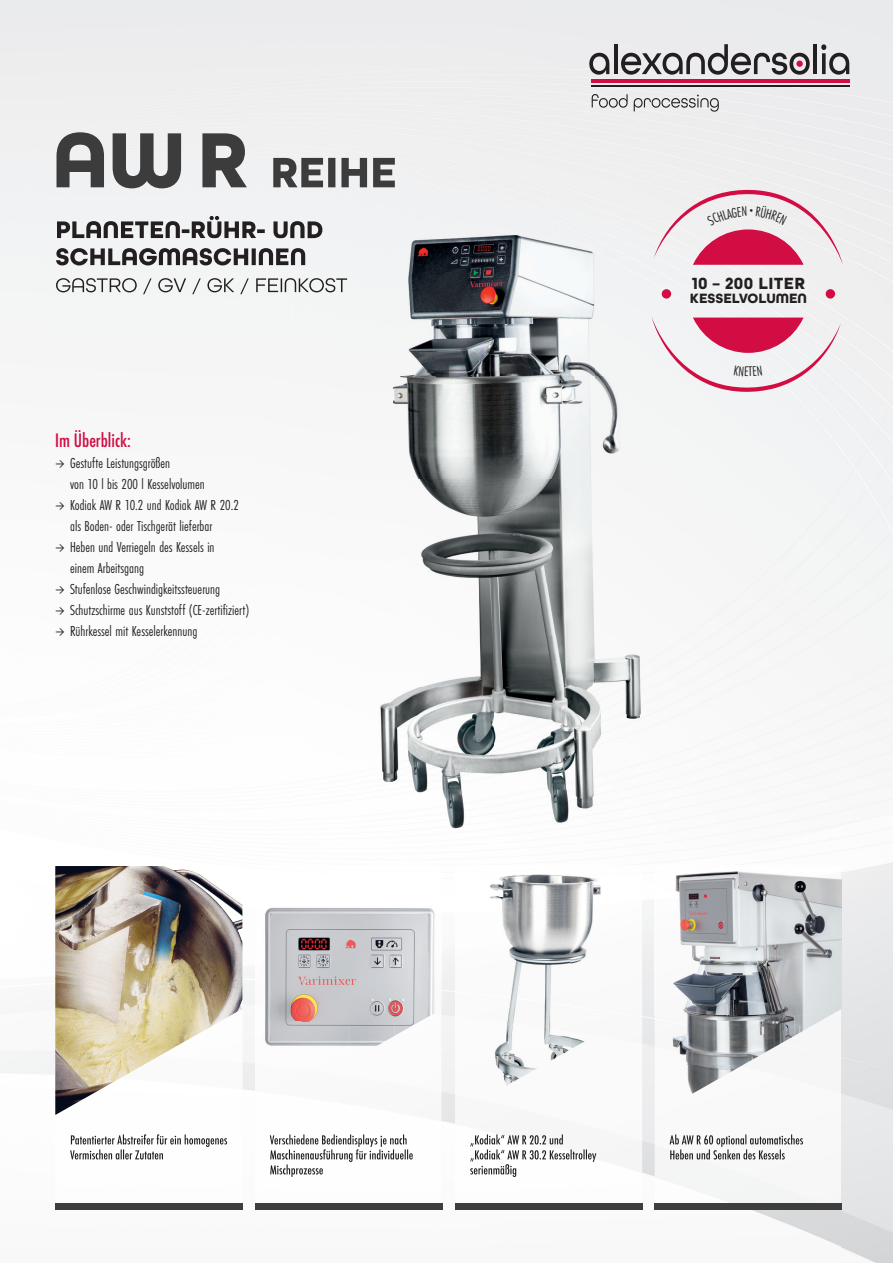
<style>
.page{position:relative;width:893px;height:1263px;background:#fff}
.page>*{position:absolute;margin:0;border:0;box-sizing:border-box;transform-origin:0 0}
.t1{font:500 condensed 18px "Futura";color:#d20d44}
.t2{font:700 17.1px "All Round Gothic";letter-spacing:.02em;color:#231f20}
.t3{font:15px/21px "Futura PT Cond";color:#231f20}
.t4{font:700 14.25px "All Round Gothic";color:#231f20}
.s1{font-family:"DINOT";font-stretch:condensed}
</style>
<div class="page">
<div style="left:315px;top:0;width:315px;height:221px;background:#eeeeef"></div>
<div style="left:630px;top:0;width:263px;height:263px;background:#ececee"></div>
<div style="left:696px;top:263px;width:197px;height:421px;background:#f3f4f4"></div>
<img style="left:242px;top:905px;width:13px;height:305px">
<img style="left:441px;top:952px;width:14px;height:258px">
<img style="left:642px;top:905px;width:13px;height:305px">
<img style="left:752px;top:1210px;width:89px;height:53px">
<svg style="left:589px;top:53px;width:20px;height:22px"></svg>
<hr style="left:614px;top:44px;width:3px;height:30px;background:#231f20">
<svg style="left:621px;top:44px;width:189px;height:31px"></svg>
<hr style="left:813px;top:44px;width:4px;height:30px;background:#231f20">
<svg style="left:821px;top:44px;width:28px;height:31px"></svg>
<svg style="left:592px;top:94px;width:36px;height:14px"></svg>
<svg style="left:634px;top:95px;width:85px;height:17px"></svg>
<hr style="left:591px;top:79px;width:258px;height:4px;background:#d20d44">
<hr style="left:591px;top:85px;width:258px;height:1px;background:#231f20">
<div style="left:796px;top:61px;width:7px;height:6px;background:#d20d44;border-radius:50%"></div>
<img style="left:655px;top:1015px;width:186px;height:188px">
<div style="left:255px;top:1203px;width:187px;height:7px;background:#3e3e3f"></div>
<div style="left:655px;top:1203px;width:187px;height:7px;background:#3e3e3f"></div>
<div style="left:55px;top:1203px;width:187px;height:7px;background:#3e3e3f"></div>
<div style="left:455px;top:1203px;width:187px;height:7px;background:#3e3e3f"></div>
<img style="left:55px;top:866px;width:187px;height:249px">
<img style="left:490px;top:874px;width:80px;height:178px">
<img style="left:570px;top:876px;width:31px;height:172px">
<img style="left:494px;top:1052px;width:72px;height:34px">
<img style="left:441px;top:952px;width:1px;height:57px">
<img style="left:265px;top:907px;width:170px;height:115px">
<img style="left:265px;top:1022px;width:83px;height:24px">
<img style="left:348px;top:1022px;width:47px;height:24px">
<img style="left:395px;top:1022px;width:24px;height:14px">
<img style="left:841px;top:867px;width:1px;height:142px">
<img style="left:655px;top:871px;width:139px;height:194px">
<img style="left:794px;top:872px;width:47px;height:143px">
<img style="left:794px;top:1015px;width:37px;height:21px">
<img style="left:655px;top:1065px;width:88px;height:50px">
<img style="left:292px;top:221px;width:404px;height:621px">
<img style="left:71px;top:1134px;width:156px;height:13px">
<img style="left:70px;top:1149px;width:93px;height:10px">
<img style="left:470px;top:1134px;width:93px;height:12px">
<img style="left:470px;top:1149px;width:126px;height:13px">
<img style="left:470px;top:1164px;width:46px;height:13px">
<img style="left:270px;top:1134px;width:137px;height:13px">
<img style="left:270px;top:1149px;width:143px;height:13px">
<img style="left:270px;top:1164px;width:53px;height:13px">
<img style="left:669px;top:1134px;width:134px;height:13px">
<img style="left:670px;top:1149px;width:115px;height:10px">
<img style="left:57px;top:132px;width:191px;height:56px">
<img style="left:273px;top:158px;width:122px;height:29px">
<img style="left:57px;top:216px;width:266px;height:22px">
<img style="left:292px;top:221px;width:31px;height:17px">
<img style="left:56px;top:248px;width:236px;height:17px">
<img style="left:292px;top:248px;width:13px;height:17px">
<img style="left:56px;top:278px;width:236px;height:16px">
<img style="left:292px;top:278px;width:55px;height:16px">
<div style="left:826px;top:289px;width:9px;height:10px;background:#d20d44;border-radius:50%"></div>
<div style="left:662px;top:289px;width:9px;height:10px;background:#d20d44;border-radius:50%"></div>
<svg style="left:654px;top:190px;width:189px;height:76px"></svg>
<svg style="left:652px;top:316px;width:189px;height:76px"></svg>
<p class="t1" style="left:55px;top:428px;width:77px">Im Überblick:</p>
<p class="t3" style="left:70px;top:452px;width:136px;text-indent:-15px"><span class="s1">→</span> Gestufte Leistungsgrößen<br>von 10 l bis 200 l Kesselvolumen</p>
<p class="t3" style="left:70px;top:494px;width:170px;text-indent:-15px"><span class="s1">→</span> Kodiak AW R 10.2 und Kodiak AW R 20.2 als Boden- oder Tischgerät lieferbar</p>
<p class="t3" style="left:70px;top:536px;width:146px;text-indent:-15px"><span class="s1">→</span> Heben und Verriegeln des Kessels in einem Arbeitsgang</p>
<p class="t3" style="left:55px;top:578px;width:166px"><span class="s1">→</span> Stufenlose Geschwindigkeitssteuerung</p>
<p class="t3" style="left:55px;top:599px;width:195px"><span class="s1">→</span> Schutzschirme aus Kunststoff (CE-zertifiziert)</p>
<p class="t3" style="left:55px;top:620px;width:144px"><span class="s1">→</span> Rührkessel mit Kesselerkennung</p>
<p class="t2" style="left:692px;top:273px;width:115px">10 – 200 LITER</p>
<p class="t4" style="left:690px;top:290px;width:119px">KESSELVOLUMEN</p>
</div>
